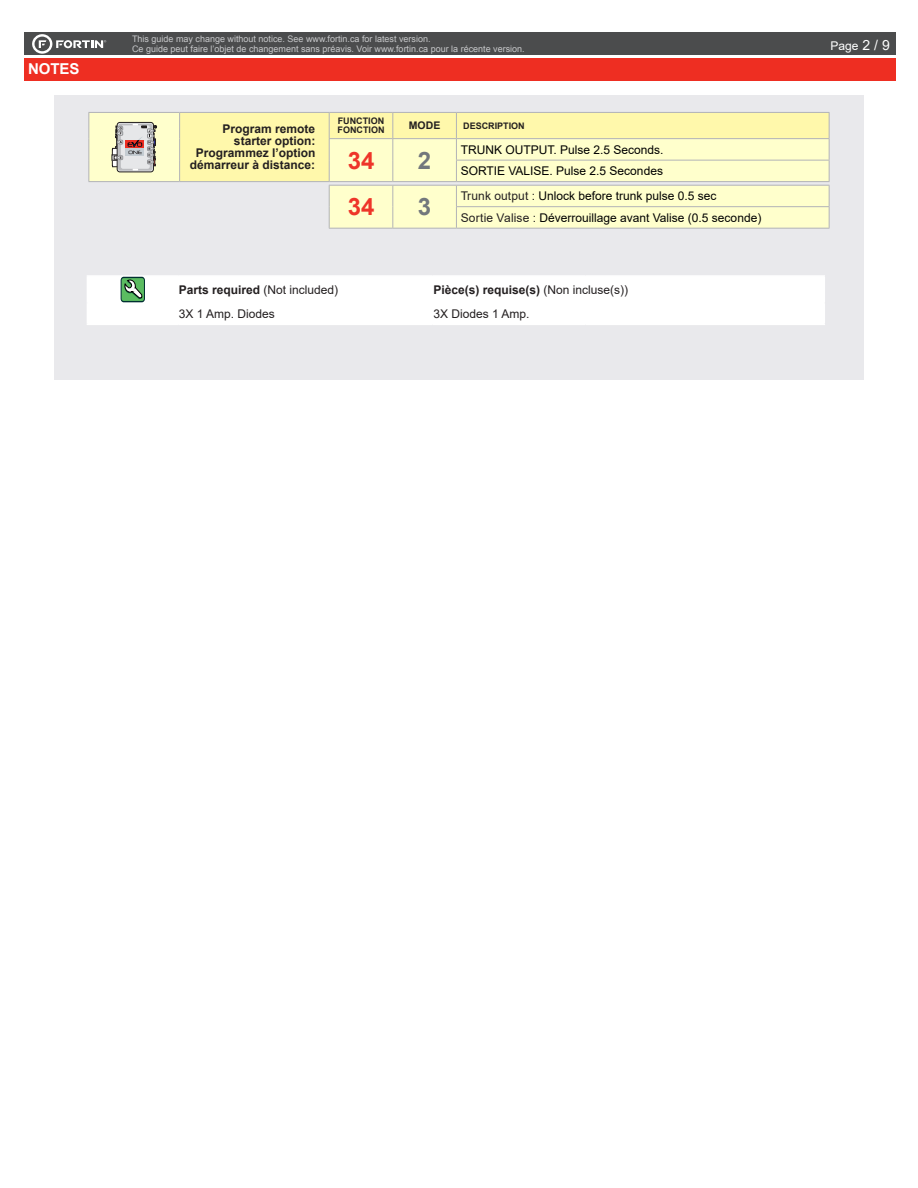
<style>
.page{position:relative;width:918px;height:1188px;background:#fff}
.page>*{position:absolute;margin:0;border:0;box-sizing:border-box;transform-origin:0 0}
.entretableau{font:700 24px "Arial";color:#ee3529}
.entretableau-2{font:700 24px "Arial";color:#72777c}
.t1{font:700 15px "Arial";letter-spacing:-.005em;color:#fff}
.LINK_DESCRIPTION{font:12px "Arial";color:#000}
.entretableau-3{font:700 12px/12px "Arial";color:#231f20;text-align:center}
.entretableau-4{font:12px "Arial";color:#231f20}
.t2{font:12px "Arial";color:#fff}
.entretableau-5{font:700 10.5px "Arial";color:#231f20}
.t3{font:9px/9.8px "Arial";color:#c7c8ca}
.entretableau-6{font:700 9px "Arial";color:#231f20}
.s1{color:#231f20}
.s2{font-weight:400}
.s3{font-size:13.95px}
</style>
<div class="page">
<div style="left:24px;top:33px;width:872px;height:22px;background:#4b4c4d"></div>
<div style="left:24px;top:58px;width:872px;height:23px;background:#ee2e22"></div>
<svg style="left:32px;top:34px;width:74px;height:20px"></svg>
<div style="left:54px;top:95px;width:810px;height:158px;background:#e9e9ec"></div>
<hr style="left:329px;top:228px;width:64px;height:1px;background:#b2b3b7">
<hr style="left:393px;top:228px;width:63px;height:1px;background:#b2b3b7">
<hr style="left:456px;top:228px;width:374px;height:1px;background:#b2b3b7">
<div style="left:89px;top:113px;width:90px;height:68px;background:#ffc"></div>
<div style="left:180px;top:113px;width:149px;height:68px;background:#fff8ab"></div>
<hr style="left:88px;top:112px;width:92px;height:1px;background:#b2b3b7">
<hr style="left:180px;top:112px;width:149px;height:1px;background:#b2b3b7">
<svg style="left:88px;top:113px;width:1px;height:68px"></svg>
<svg style="left:179px;top:113px;width:1px;height:68px"></svg>
<hr style="left:88px;top:181px;width:92px;height:1px;background:#b2b3b7">
<hr style="left:180px;top:181px;width:149px;height:1px;background:#b2b3b7">
<hr style="left:329px;top:112px;width:64px;height:1px;background:#b2b3b7">
<hr style="left:393px;top:112px;width:63px;height:1px;background:#b2b3b7">
<hr style="left:456px;top:112px;width:374px;height:1px;background:#b2b3b7">
<svg style="left:329px;top:113px;width:501px;height:115px;background:#fbf9c4"></svg>
<hr style="left:456px;top:181px;width:374px;height:1px;background:#b2b3b7">
<div style="left:117px;top:122px;width:37px;height:50px;border:1px solid #231f20;border-radius:3px"></div>
<svg style="left:118px;top:124px;width:35px;height:47px"></svg>
<svg style="left:112px;top:124px;width:45px;height:46px"></svg>
<div style="left:54px;top:253px;width:810px;height:127px;background:#e9e9ec"></div>
<hr style="left:87px;top:275px;width:91px;height:2px;background:#fff">
<hr style="left:178px;top:275px;width:255px;height:2px;background:#fff">
<hr style="left:433px;top:275px;width:152px;height:2px;background:#fff">
<hr style="left:585px;top:275px;width:240px;height:2px;background:#fff">
<hr style="left:87px;top:324px;width:91px;height:1px;background:#fff">
<hr style="left:178px;top:324px;width:255px;height:1px;background:#fff">
<hr style="left:433px;top:324px;width:152px;height:1px;background:#fff">
<hr style="left:585px;top:324px;width:240px;height:1px;background:#fff">
<div style="left:87px;top:276px;width:738px;height:48px;background:#fff"></div>
<h2 class="t1" style="left:28px;top:58px;width:53px">NOTES</h2>
<p class="t3" style="left:132px;top:34px;width:394px">This guide may change without notice. See www.fortin.ca for latest version.<br>Ce guide peut faire l’objet de changement sans préavis. Voir www.fortin.ca pour la récente version.</p>
<p class="entretableau-3" style="left:223px;top:123px;width:94px">Program remote</p>
<p class="entretableau-3" style="left:234px;top:135px;width:83px">starter option:</p>
<p class="entretableau-3" style="left:190px;top:147px;width:127px">Programmez l’option démarreur à distance:</p>
<p class="entretableau-6" style="left:338px;top:115px;width:48px">FUNCTION</p>
<p class="entretableau-6" style="left:338px;top:124px;width:48px">FONCTION</p>
<p class="entretableau-5" style="left:409px;top:118px;width:33px">MODE</p>
<p class="entretableau-6" style="left:463px;top:119px;width:63px">DESCRIPTION</p>
<p class="entretableau" style="left:348px;top:144px;width:28px">34</p>
<p class="entretableau-2" style="left:418px;top:144px;width:15px">2</p>
<p class="entretableau" style="left:348px;top:190px;width:28px">34</p>
<p class="entretableau-2" style="left:418px;top:190px;width:15px">3</p>
<p class="LINK_DESCRIPTION" style="left:461px;top:141px;width:204px">TRUNK OUTPUT. Pulse 2.5 Seconds.</p>
<p class="LINK_DESCRIPTION" style="left:461px;top:163px;width:204px">SORTIE VALISE. Pulse 2.5 Secondes</p>
<p class="LINK_DESCRIPTION" style="left:461px;top:188px;width:257px"><span class="s1">Trunk output :</span> Unlock before trunk pulse 0.5 sec</p>
<p class="LINK_DESCRIPTION" style="left:461px;top:209px;width:302px"><span class="s1">Sortie Valise :</span> Déverrouillage avant Valise (0.5 seconde)</p>
<p class="entretableau-3" style="left:179px;top:284px;width:161px">Parts required <span class="s2">(Not included)</span></p>
<p class="entretableau-3" style="left:433px;top:284px;width:196px">Pièce(s) requise(s) <span class="s2">(Non incluse(s))</span></p>
<p class="entretableau-4" style="left:179px;top:306px;width:98px">3X 1 Amp. Diodes</p>
<p class="entretableau-4" style="left:433px;top:306px;width:98px">3X Diodes 1 Amp.</p>
<h3 class="t2" style="left:831px;top:38px;width:61px">Page <span class="s3">2 / 9</span></h3>
</div>
